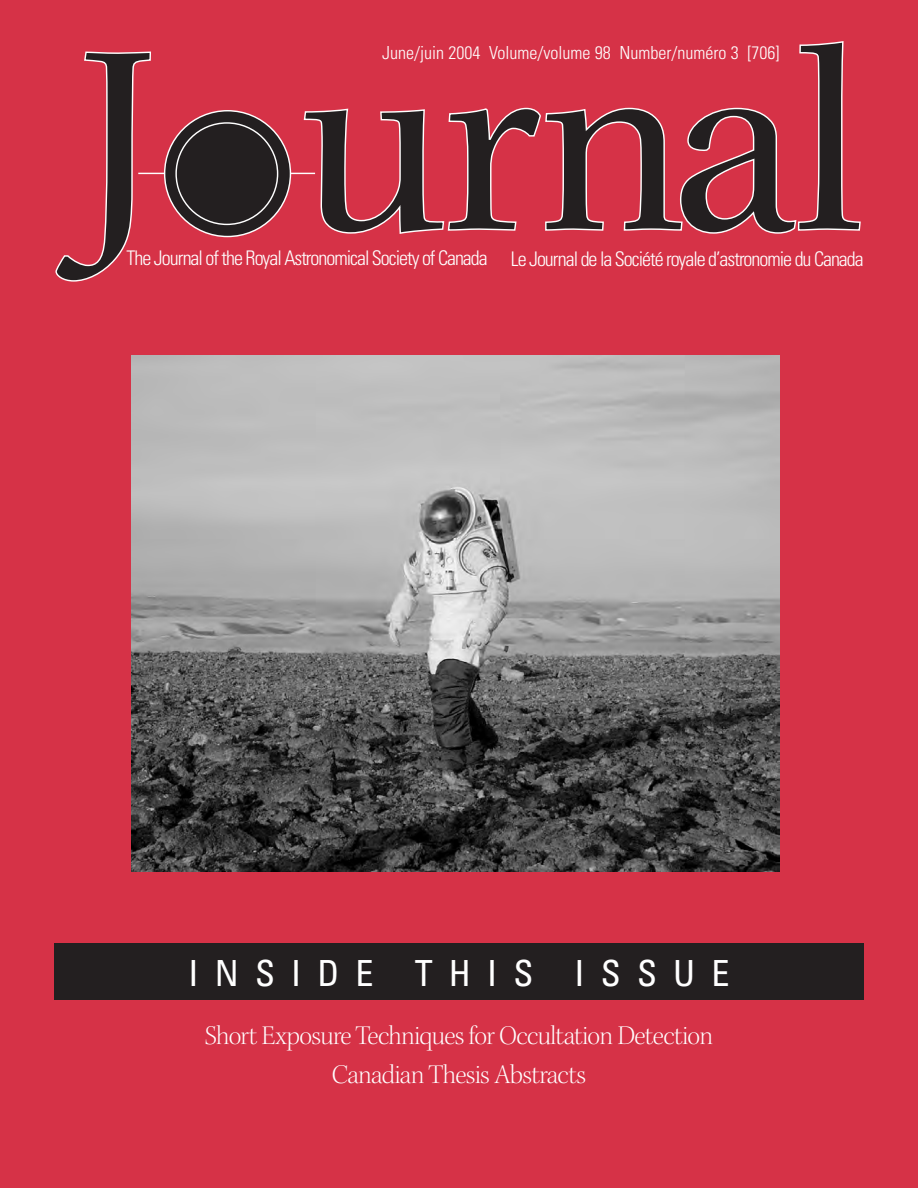
<style>
.page{position:relative;width:918px;height:1188px;background:#d63247}
.page>*{position:absolute;margin:0;border:0;box-sizing:border-box;transform-origin:0 0}
.t1{font:condensed 36px "Univers";letter-spacing:.45em;color:#fff}
.t2{font:27px/39px "Kepl MM 68 0 87 0 370 0 474 0";letter-spacing:-.025em;color:#fff;text-align:center}
.t3{font:300 condensed 20.1px "Univers";letter-spacing:-.05em;color:#fff}
.t4{font:300 condensed 18px "Univers";color:#fff}
</style>
<div class="page">
<div style="left:54px;top:944px;width:810px;height:56px;background:#231f20"></div>
<img style="left:132px;top:355px;width:648px;height:517px">
<svg style="left:164px;top:110px;width:127px;height:127px;background:#3d393a"></svg>
<div style="left:175px;top:122px;width:103px;height:103px;background:#231f20;border:1px solid #fff;border-radius:50%"></div>
<svg style="left:55px;top:51px;width:109px;height:231px"></svg>
<svg style="left:290px;top:41px;width:571px;height:193px"></svg>
<p class="t4" style="left:382px;top:46px;width:399px">June/juin 2004 Volume/volume 98 Number/numéro 3 [706]</p>
<p class="t3" style="left:127px;top:251px;width:739px">The Journal of the Royal Astronomical Society of Canada Le Journal de la Société royale d’astronomie du Canada</p>
<h1 class="t1" style="left:189px;top:960px;width:542px">INSIDE THIS ISSUE</h1>
<h2 class="t2" style="left:205px;top:1018px;width:510px">Short Exposure Techniques for Occultation Detection<br>Canadian Thesis Abstracts</h2>
</div>
